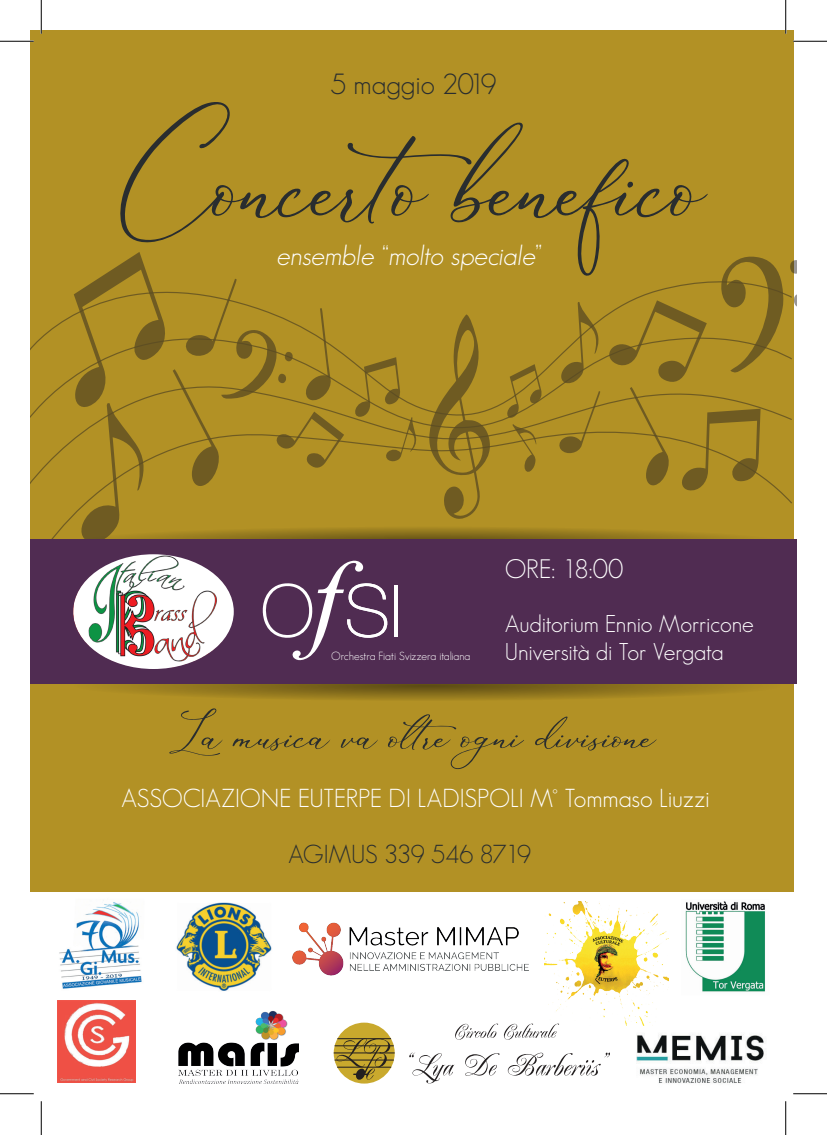
<style>
.page{position:relative;width:827px;height:1135px;background:#fff}
.page>*{position:absolute;margin:0;border:0;box-sizing:border-box;transform-origin:0 0}
.t1{font:128.75px "Marvelous Script Demo";color:#292d2f}
.t2{font:45px "Marvelous Script Demo";color:#292d2f;scale:1.22 1}
.t3{font:300 28.62px "Geosans";color:#292d2f}
.t4{font:italic 300 27.5px "Geosans";letter-spacing:-.01em;color:#fff}
.t5{font:300 26.25px "Geosans";letter-spacing:.005em;color:#fff}
.t6{font:300 25.5px "Geosans";letter-spacing:-.01em;color:#fff}
.t7{font:300 25.5px "Geosans";letter-spacing:-.015em;color:#292d2f}
.t8{font:300 23.75px/28.5px "Geosans";letter-spacing:-.015em;color:#fff}
.t9{font:300 11.5px "Geosans";color:#fff}
</style>
<div class="page">
<div style="left:31px;top:31px;width:762px;height:1071px;background:#b29125"></div>
<div style="left:31px;top:892px;width:762px;height:212px;background:#fff"></div>
<img style="left:178px;top:1011px;width:121px;height:72px">
<div style="left:334px;top:1023px;width:61px;height:60px;background:#c9a92d;border-radius:50%"></div>
<hr style="left:337px;top:1038px;width:54px;height:1px;background:#231f20">
<hr style="left:334px;top:1059px;width:60px;height:1px;background:#231f20">
<hr style="left:337px;top:1067px;width:54px;height:1px;background:#231f20">
<hr style="left:334px;top:1052px;width:61px;height:1px;background:#231f20">
<hr style="left:334px;top:1045px;width:60px;height:1px;background:#231f20">
<svg style="left:337px;top:1038px;width:53px;height:42px"></svg>
<svg style="left:455px;top:1024px;width:43px;height:16px"></svg>
<svg style="left:504px;top:1024px;width:53px;height:16px"></svg>
<svg style="left:465px;top:1053px;width:34px;height:22px"></svg>
<svg style="left:508px;top:1053px;width:102px;height:23px"></svg>
<svg style="left:409px;top:1053px;width:45px;height:30px"></svg>
<img style="left:636px;top:1034px;width:128px;height:50px">
<img style="left:544px;top:902px;width:124px;height:124px">
<img style="left:292px;top:922px;width:237px;height:54px">
<img style="left:57px;top:902px;width:85px;height:101px">
<img style="left:176px;top:902px;width:96px;height:89px">
<img style="left:685px;top:901px;width:80px;height:91px">
<img style="left:57px;top:1001px;width:78px;height:82px">
<svg style="left:71px;top:670px;width:711px;height:31px"></svg>
<svg style="left:95px;top:252px;width:55px;height:29px"></svg>
<svg style="left:722px;top:257px;width:74px;height:233px"></svg>
<svg style="left:31px;top:416px;width:761px;height:16px"></svg>
<svg style="left:31px;top:432px;width:761px;height:107px"></svg>
<svg style="left:31px;top:281px;width:761px;height:135px"></svg>
<div style="left:31px;top:539px;width:765px;height:145px;background:#502c52"></div>
<img style="left:73px;top:554px;width:161px;height:115px">
<hr style="left:395px;top:585px;width:3px;height:51px;background:#fff">
<svg style="left:263px;top:561px;width:124px;height:99px"></svg>
<hr style="left:0;top:40px;width:34px;height:2px;background:#fff">
<hr style="left:40px;top:0;width:2px;height:34px;background:#fff">
<hr style="left:0;top:41px;width:34px;height:1px;background:#000">
<hr style="left:793px;top:41px;width:34px;height:1px;background:#000">
<hr style="left:0;top:1093px;width:34px;height:1px;background:#000">
<hr style="left:793px;top:1093px;width:34px;height:1px;background:#000">
<hr style="left:41px;top:0;width:1px;height:34px;background:#000">
<hr style="left:41px;top:1101px;width:1px;height:34px;background:#000">
<hr style="left:785px;top:0;width:1px;height:34px;background:#000">
<hr style="left:785px;top:1101px;width:1px;height:34px;background:#000">
<p class="t3" style="left:330px;top:68px;width:167px">5 maggio 2019</p>
<h1 class="t1" style="left:119px;top:96px;width:586px">Concerto benefico</h1>
<p class="t4" style="left:277px;top:240px;width:267px">ensemble “molto speciale”</p>
<p class="t9" style="left:331px;top:650px;width:141px">Orchestra Fiati Svizzera italiana</p>
<p class="t5" style="left:504px;top:554px;width:120px">ORE: 18:00</p>
<p class="t8" style="left:505px;top:609px;width:250px">Auditorium Ennio Morricone<br>Università di Tor Vergata</p>
<h2 class="t2" style="left:169px;top:705px;width:399px">La musica va oltre ogni divisione</h2>
<p class="t6" style="left:121px;top:784px;width:590px">ASSOCIAZIONE EUTERPE DI LADISPOLI M° Tommaso Liuzzi</p>
<p class="t7" style="left:288px;top:840px;width:244px">AGIMUS 339 546 8719</p>
</div>
